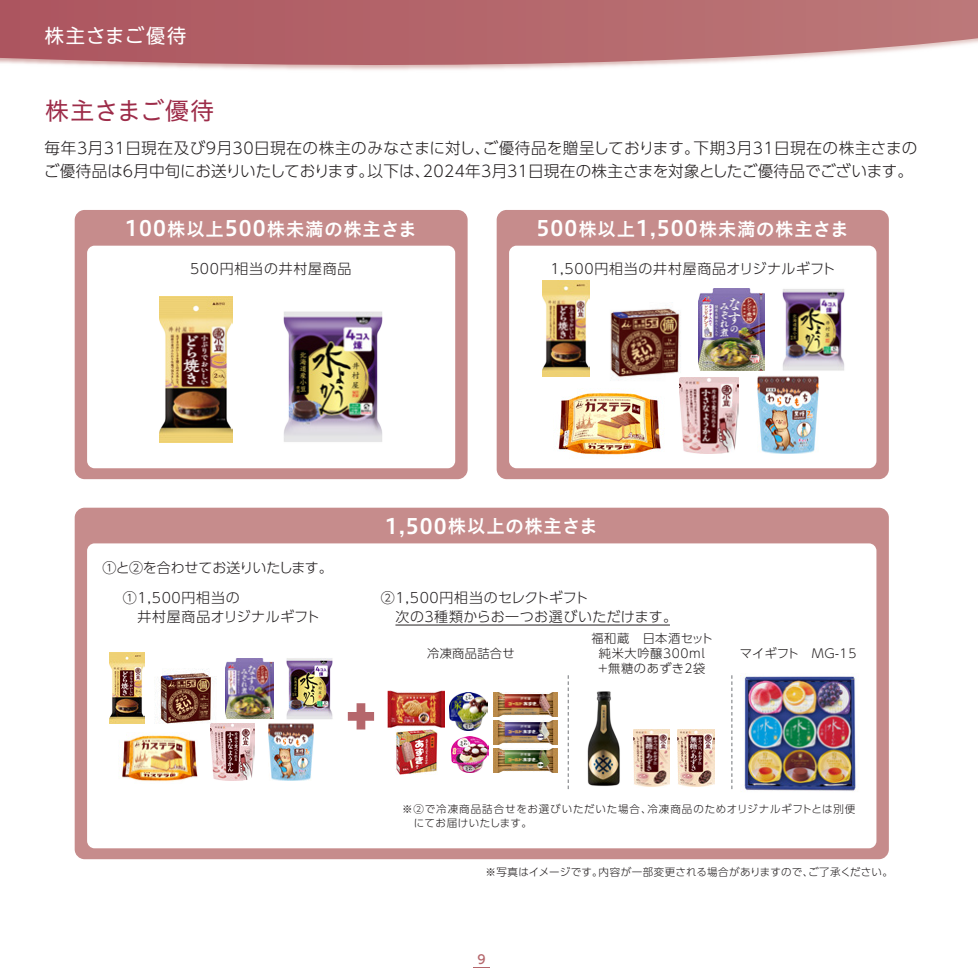
<style>
.page{position:relative;width:978px;height:978px;background:#fff}
.page>*{position:absolute;margin:0;border:0;box-sizing:border-box;transform-origin:0 0}
.t1{font:24.5px "Hiragino UD Sans Std W4";color:#9d2c49}
.t2{font:19.25px "UD Shin M Go Pro";letter-spacing:.075em;color:#fff}
.t3{font:18.38px "Hiragino UD Sans Std W6";letter-spacing:.05em;color:#fff}
.t4{font:300 15.75px/22.8px "UD Shin Go Pro";letter-spacing:.02em;color:#231f20}
.t5{font:300 14px/19.2px "UD Shin Go Pro";letter-spacing:.04em;color:#231f20}
.t6{font:300 14px "UD Shin Go Pro";letter-spacing:-.015em;color:#231f20}
.t7{font:300 12.25px/14.9px "UD Shin Go Pro";letter-spacing:.05em;color:#231f20;text-align:center}
.t8{font:300 12.25px "UD Shin Go Pro";letter-spacing:.01em;color:#231f20}
.t9{font:300 12.25px "UD Shin Go Pro";letter-spacing:.025em;color:#231f20}
.t10{font:500 12.25px "UD Shin Go Pro";color:#b5676c}
.t11{font:300 10.5px/14px "UD Shin Go Pro";letter-spacing:.075em;color:#231f20}
.t12{font:300 10.5px "UD Shin Go Pro";letter-spacing:.025em;color:#231f20}
.s1{font-size:21.18px}
</style>
<div class="page">
<svg style="left:0;top:0;width:977px;height:70px;background:#bd7a7f"></svg>
<div style="left:75px;top:507px;width:813px;height:352px;background:#c68c8c;border-radius:10px"></div>
<div style="left:87px;top:543px;width:789px;height:305px;background:#fff;border-radius:7px"></div>
<div style="left:75px;top:210px;width:392px;height:269px;background:#c68c8c;border-radius:10px"></div>
<div style="left:87px;top:245px;width:368px;height:223px;background:#fff;border-radius:7px"></div>
<div style="left:496px;top:210px;width:392px;height:269px;background:#c68c8c;border-radius:10px"></div>
<div style="left:509px;top:245px;width:367px;height:223px;background:#fff;border-radius:7px"></div>
<svg style="left:567px;top:675px;width:2px;height:114px"></svg>
<svg style="left:348px;top:703px;width:26px;height:26px"></svg>
<svg style="left:731px;top:675px;width:1px;height:114px"></svg>
<img style="left:159px;top:296px;width:74px;height:147px">
<img style="left:283px;top:311px;width:100px;height:131px">
<img style="left:542px;top:281px;width:47px;height:95px">
<img style="left:610px;top:302px;width:70px;height:79px">
<img style="left:698px;top:288px;width:66px;height:82px">
<img style="left:782px;top:289px;width:63px;height:95px">
<img style="left:558px;top:392px;width:107px;height:63px">
<img style="left:679px;top:377px;width:59px;height:77px">
<img style="left:757px;top:376px;width:61px;height:78px">
<img style="left:110px;top:652px;width:35px;height:71px">
<img style="left:155px;top:668px;width:60px;height:59px">
<img style="left:225px;top:658px;width:49px;height:60px">
<img style="left:286px;top:658px;width:47px;height:71px">
<img style="left:119px;top:733px;width:79px;height:49px">
<img style="left:211px;top:723px;width:44px;height:57px">
<img style="left:268px;top:722px;width:45px;height:58px">
<img style="left:740px;top:673px;width:116px;height:119px">
<img style="left:587px;top:691px;width:33px;height:95px">
<img style="left:633px;top:729px;width:36px;height:58px">
<img style="left:677px;top:729px;width:37px;height:58px">
<img style="left:388px;top:690px;width:56px;height:37px">
<img style="left:493px;top:692px;width:65px;height:24px">
<img style="left:493px;top:720px;width:64px;height:24px">
<img style="left:493px;top:748px;width:65px;height:24px">
<img style="left:451px;top:736px;width:37px;height:36px">
<img style="left:449px;top:692px;width:39px;height:38px">
<img style="left:395px;top:729px;width:42px;height:45px">
<hr style="left:395px;top:624px;width:274px;height:1px;background:#231f20">
<p class="t2" style="left:45px;top:20px;width:143px">株主さまご優待</p>
<h1 class="t1" style="left:45px;top:92px;width:171px">株主さまご優待</h1>
<p class="t4" style="left:44px;top:136px;width:874px">毎年3月31日現在及び9月30日現在の株主のみなさまに対し、ご優待品を贈呈しております。下期3月31日現在の株主さまのご優待品は6月中旬にお送りいたしております。以下は、2024年3月31日現在の株主さまを対象としたご優待品でございます。</p>
<p class="t3" style="left:125px;top:214px;width:293px"><span class="s1">100</span>株以上<span class="s1">500</span>株未満の株主さま</p>
<p class="t3" style="left:536px;top:214px;width:314px"><span class="s1">500</span>株以上<span class="s1">1,500</span>株未満の株主さま</p>
<p class="t5" style="left:550px;top:258px;width:286px">1,500円相当の井村屋商品オリジナルギフト</p>
<p class="t5" style="left:190px;top:258px;width:163px">500円相当の井村屋商品</p>
<p class="t6" style="left:102px;top:556px;width:232px">①と②を合わせてお送りいたします。</p>
<p class="t3" style="left:385px;top:512px;width:214px"><span class="s1">1,500</span>株以上の株主さま</p>
<p class="t5" style="left:123px;top:587px;width:198px">①1,500円相当の<br>　井村屋商品オリジナルギフト</p>
<p class="t5" style="left:381px;top:587px;width:298px">②1,500円相当のセレクトギフト<br>　次の３種類からお一つお選びいただけます。</p>
<p class="t9" style="left:427px;top:643px;width:89px">冷凍商品詰合せ</p>
<p class="t7" style="left:591px;top:630px;width:123px">福和蔵　日本酒セット純米大吟醸300ml<br>＋無糖のあずき2袋</p>
<p class="t8" style="left:739px;top:643px;width:118px">マイギフト　MG-15</p>
<p class="t11" style="left:414px;top:801px;width:443px;text-indent:-12px">※②で冷凍商品詰合せをお選びいただいた場合、冷凍商品のためオリジナルギフトとは別便にてお届けいたします。</p>
<p class="t12" style="left:485px;top:862px;width:409px">※写真はイメージです。内容が一部変更される場合がありますので、ご了承ください。</p>
<p class="t10" style="left:477px;top:948px;width:10px">9</p>
</div>
